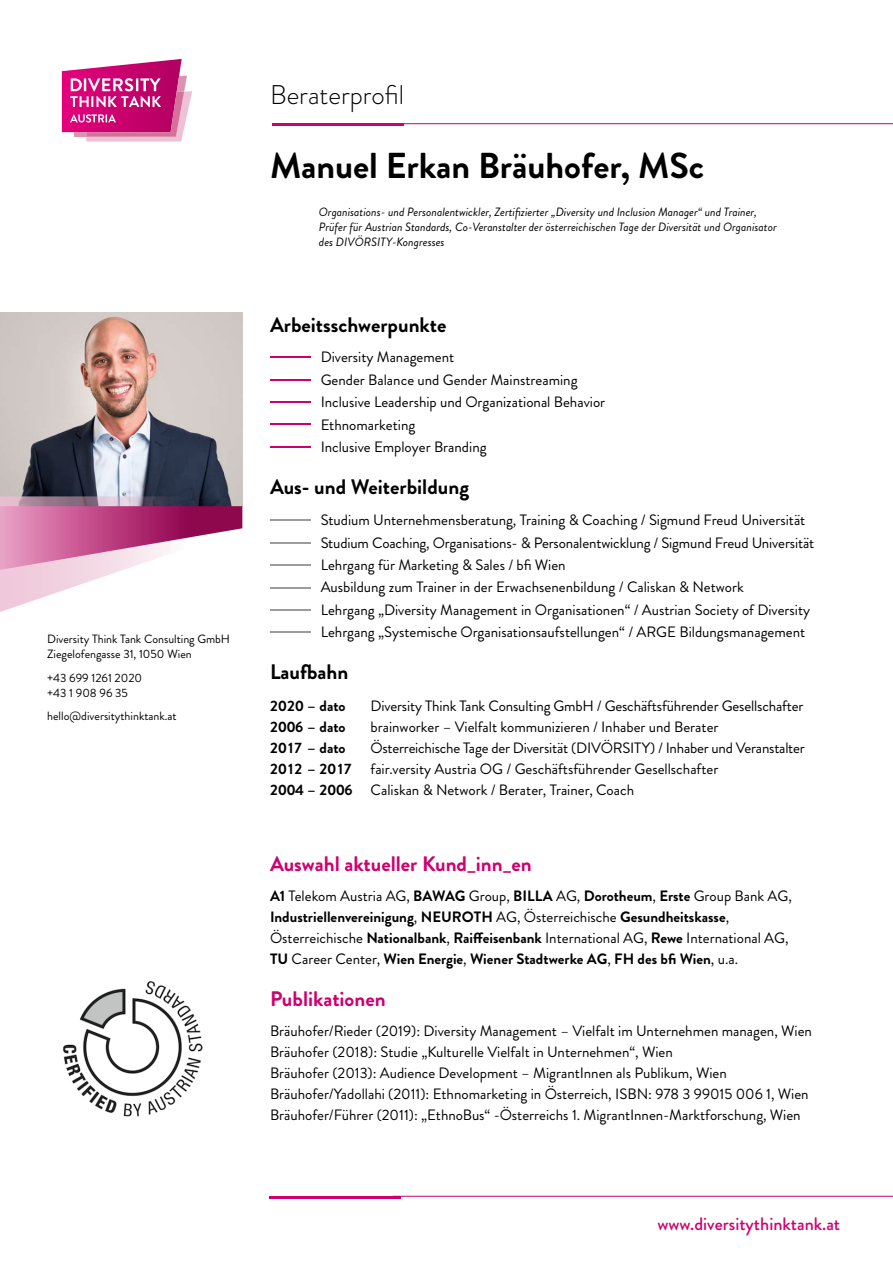
<style>
.page{position:relative;width:893px;height:1263px;background:#fff}
.page>*{position:absolute;margin:0;border:0;box-sizing:border-box;transform-origin:0 0}
.DTTA_Haupttitel{font:700 36px "Brandon Grotesque";color:#000}
.t1{font:300 27px "Brandon Grotesque";color:#000}
.DTTA_Titel_2{font:700 21px "Brandon Grotesque";color:#000}
.DTTA_Titel_2_Magenta{font:700 21px "Brandon Grotesque";color:#ce0070}
.t2{font:500 18px "Brandon Grotesque";color:#ce0070}
.DTTA_Fließtext_Stand{font:15px "Brandon Grotesque";color:#000}
.DTTA_Fließtext_Stand-2{font:700 15px/21px "Brandon Grotesque";color:#000}
.DTTA_Fließtext_Stand-3{font:700 15px "Brandon Grotesque";letter-spacing:.07em;color:#000}
.DTTA_Fließtext_Stand-4{font:italic 12px/15px "Brandon Grotesque";color:#000}
.t3{font:12px/15px "Brandon Grotesque";color:#000}
.s1{font-weight:700}
.s2{font-weight:400}
</style>
<div class="page">
<hr style="left:270px;top:356px;width:41px;height:2px;background:#ce0070">
<hr style="left:270px;top:379px;width:41px;height:1px;background:#ce0070">
<hr style="left:270px;top:401px;width:41px;height:2px;background:#ce0070">
<hr style="left:270px;top:423px;width:41px;height:2px;background:#ce0070">
<hr style="left:270px;top:446px;width:41px;height:2px;background:#ce0070">
<hr style="left:270px;top:519px;width:41px;height:2px;background:#9b9c9c">
<hr style="left:270px;top:542px;width:41px;height:2px;background:#9b9c9c">
<hr style="left:270px;top:564px;width:41px;height:2px;background:#9b9c9c">
<hr style="left:270px;top:587px;width:41px;height:1px;background:#9b9c9c">
<hr style="left:270px;top:609px;width:41px;height:2px;background:#9b9c9c">
<hr style="left:270px;top:631px;width:41px;height:2px;background:#9b9c9c">
<svg style="left:62px;top:59px;width:130px;height:83px"></svg>
<img style="left:0;top:313px;width:242px;height:183px">
<hr style="left:309px;top:123px;width:584px;height:1px;background:#ce0070">
<hr style="left:272px;top:123px;width:131px;height:3px;background:#ce0070">
<hr style="left:393px;top:1196px;width:500px;height:1px;background:#ce0070">
<hr style="left:270px;top:1196px;width:131px;height:2px;background:#ce0070">
<svg style="left:0;top:496px;width:242px;height:116px"></svg>
<img style="left:63px;top:981px;width:139px;height:136px">
<p class="t3" style="left:47px;top:632px;width:184px">Diversity Think Tank Consulting GmbH</p>
<p class="t3" style="left:47px;top:647px;width:146px">Ziegelofengasse 31, 1050 Wien</p>
<p class="t3" style="left:47px;top:670px;width:97px">+43 699 1261 2020 +43 1 908 96 35</p>
<p class="t3" style="left:47px;top:709px;width:131px">hello@diversitythinktank.at</p>
<p class="t1" style="left:270px;top:76px;width:136px">Beraterprofil</p>
<p class="DTTA_Haupttitel" style="left:270px;top:141px;width:436px">Manuel Erkan Bräuhofer, MSc</p>
<p class="DTTA_Fließtext_Stand-4" style="left:319px;top:204px;width:459px">Organisations- und Personalentwickler, Zertifizierter „Diversity und Inclusion Manager“ und Trainer,<br>Prüfer für Austrian Standards, Co-Veranstalter der österreichischen Tage der Diversität und Organisator des DIVÖRSITY-Kongresses</p>
<p class="DTTA_Titel_2" style="left:270px;top:310px;width:178px">Arbeitsschwerpunkte</p>
<p class="DTTA_Fließtext_Stand" style="left:321px;top:347px;width:135px">Diversity Management</p>
<p class="DTTA_Fließtext_Stand" style="left:321px;top:369px;width:258px">Gender Balance und Gender Mainstreaming</p>
<p class="DTTA_Fließtext_Stand" style="left:321px;top:392px;width:286px">Inclusive Leadership und Organizational Behavior</p>
<p class="DTTA_Fließtext_Stand" style="left:321px;top:414px;width:96px">Ethnomarketing</p>
<p class="DTTA_Fließtext_Stand" style="left:321px;top:437px;width:167px">Inclusive Employer Branding</p>
<p class="DTTA_Titel_2" style="left:270px;top:472px;width:201px">Aus- und Weiterbildung</p>
<p class="DTTA_Fließtext_Stand" style="left:321px;top:510px;width:486px">Studium Unternehmensberatung, Training &amp; Coaching / Sigmund Freud Universität</p>
<p class="DTTA_Fließtext_Stand" style="left:321px;top:532px;width:495px">Studium Coaching, Organisations- &amp; Personalentwicklung / Sigmund Freud Universität</p>
<p class="DTTA_Fließtext_Stand" style="left:321px;top:554px;width:247px">Lehrgang für Marketing &amp; Sales / bfi Wien</p>
<p class="DTTA_Fließtext_Stand" style="left:321px;top:577px;width:425px">Ausbildung zum Trainer in der Erwachsenenbildung / Caliskan &amp; Network</p>
<p class="DTTA_Fließtext_Stand" style="left:321px;top:599px;width:491px">Lehrgang „Diversity Management in Organisationen“ / Austrian Society of Diversity</p>
<p class="DTTA_Fließtext_Stand" style="left:321px;top:622px;width:486px">Lehrgang „Systemische Organisationsaufstellungen“ / ARGE Bildungsmanagement</p>
<p class="DTTA_Titel_2" style="left:270px;top:657px;width:80px">Laufbahn</p>
<p class="DTTA_Fließtext_Stand-2" style="left:270px;top:696px;width:77px">2020 – dato</p>
<p class="DTTA_Fließtext_Stand" style="left:370px;top:696px;width:435px">Diversity Think Tank Consulting GmbH / Geschäftsführender Gesellschafter</p>
<p class="DTTA_Fließtext_Stand-2" style="left:270px;top:717px;width:77px">2006 – dato</p>
<p class="DTTA_Fließtext_Stand" style="left:370px;top:717px;width:350px">brainworker – Vielfalt kommunizieren / Inhaber und Berater</p>
<p class="DTTA_Fließtext_Stand-2" style="left:270px;top:738px;width:77px">2017 – dato</p>
<p class="DTTA_Fließtext_Stand" style="left:370px;top:738px;width:436px">Österreichische Tage der Diversität (DIVÖRSITY) / Inhaber und Veranstalter</p>
<p class="DTTA_Fließtext_Stand-3" style="left:270px;top:758px;width:83px">2012 – 2017</p>
<p class="DTTA_Fließtext_Stand" style="left:370px;top:759px;width:349px">fair.versity Austria OG / Geschäftsführender Gesellschafter</p>
<p class="DTTA_Fließtext_Stand" style="left:270px;top:780px;width:366px"><span class="s1">2004 – 2006</span> Caliskan &amp; Network / Berater, Trainer, Coach</p>
<p class="DTTA_Titel_2_Magenta" style="left:270px;top:849px;width:263px">Auswahl aktueller Kund_inn_en</p>
<p class="DTTA_Fließtext_Stand-2" style="left:270px;top:885px;width:523px">A1 <span class="s2">Telekom Austria AG,</span> BAWAG <span class="s2">Group,</span> BILLA <span class="s2">AG,</span> Dorotheum<span class="s2">,</span> Erste <span class="s2">Group Bank AG, </span>Industriellenvereinigung<span class="s2">,</span> NEUROTH <span class="s2">AG, Österreichische</span> Gesundheitskasse<span class="s2">, Österreichische</span> Nationalbank<span class="s2">,</span> Raiffeisenbank <span class="s2">International AG,</span> Rewe <span class="s2">International AG, </span>TU <span class="s2">Career Center,</span> Wien Energie<span class="s2">,</span> Wiener Stadtwerke AG<span class="s2">,</span> FH des bfi Wien<span class="s2">, u.a.</span></p>
<p class="DTTA_Titel_2_Magenta" style="left:270px;top:984px;width:117px">Publikationen</p>
<p class="DTTA_Fließtext_Stand" style="left:270px;top:1020px;width:543px">Bräuhofer/Rieder (2019): Diversity Management – Vielfalt im Unternehmen managen, Wien</p>
<p class="DTTA_Fließtext_Stand" style="left:270px;top:1041px;width:404px">Bräuhofer (2018): Studie „Kulturelle Vielfalt in Unternehmen“, Wien</p>
<p class="DTTA_Fließtext_Stand" style="left:270px;top:1062px;width:458px">Bräuhofer (2013): Audience Development – MigrantInnen als Publikum, Wien</p>
<p class="DTTA_Fließtext_Stand" style="left:270px;top:1083px;width:540px">Bräuhofer/Yadollahi (2011): Ethnomarketing in Österreich, ISBN: 978 3 99015 006 1, Wien</p>
<p class="DTTA_Fließtext_Stand" style="left:270px;top:1104px;width:532px">Bräuhofer/Führer (2011): „EthnoBus“ -Österreichs 1. MigrantInnen-Marktforschung, Wien</p>
<p class="t2" style="left:657px;top:1211px;width:184px">www.diversitythinktank.at</p>
</div>
